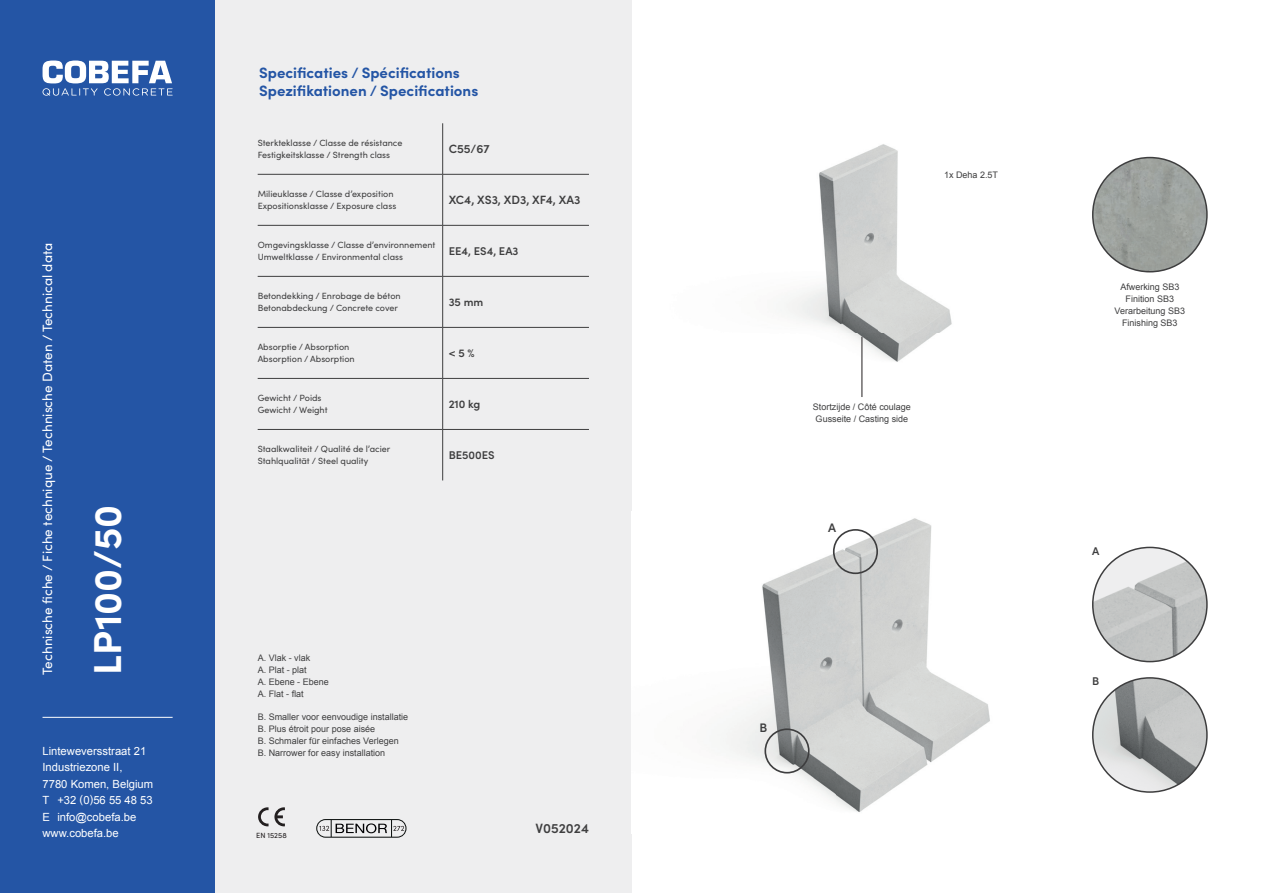
<style>
.page{position:relative;width:1263px;height:893px;background:#fff}
.page>*{position:absolute;margin:0;border:0;box-sizing:border-box;transform-origin:0 0}
.t1{font:700 39px "Sofia Pro";color:#fff}
.t2{font:700 15px/18px "Sofia Pro";color:#2455a5}
.t3{font:13.5px "Sofia Pro";color:#fff}
.t4{font:600 13.5px "Sofia Pro";color:#3e3e3f}
.t5{font:600 12.3px "Sofia Pro";color:#3e3e3f}
.t6{font:600 12px "Sofia Pro";color:#3e3e3f}
.t7{font:11.25px/16.5px "Arial";color:#fff}
.t8{font:600 11.25px "Sofia Pro";color:#3e3e3f}
.t9{font:9px/12px "Sofia Pro";color:#3e3e3f}
.t10{font:9px/12px "Arial";color:#3e3e3f;text-align:center}
.t11{font:7.5px "Sofia Pro";color:#231f20}
</style>
<div class="page">
<div style="left:0;top:0;width:215px;height:893px;background:#2455a5"></div>
<svg style="left:43px;top:61px;width:130px;height:35px"></svg>
<hr style="left:43px;top:717px;width:130px;height:1px;background:#fff">
<div style="left:215px;top:0;width:417px;height:893px;background:#eeeeef"></div>
<svg style="left:258px;top:807px;width:27px;height:20px"></svg>
<svg style="left:316px;top:819px;width:90px;height:19px"></svg>
<img style="left:780px;top:144px;width:172px;height:242px">
<img style="left:723px;top:518px;width:267px;height:294px">
<hr style="left:862px;top:337px;width:1px;height:60px;background:#231f20">
<hr style="left:442px;top:123px;width:1px;height:51px;background:#3e3e3f">
<hr style="left:258px;top:174px;width:185px;height:1px;background:#3e3e3f">
<hr style="left:443px;top:174px;width:146px;height:1px;background:#3e3e3f">
<hr style="left:442px;top:174px;width:1px;height:51px;background:#3e3e3f">
<hr style="left:258px;top:225px;width:185px;height:1px;background:#3e3e3f">
<hr style="left:443px;top:225px;width:146px;height:1px;background:#3e3e3f">
<hr style="left:442px;top:226px;width:1px;height:50px;background:#3e3e3f">
<hr style="left:258px;top:276px;width:185px;height:1px;background:#3e3e3f">
<hr style="left:443px;top:276px;width:146px;height:1px;background:#3e3e3f">
<hr style="left:442px;top:277px;width:1px;height:50px;background:#3e3e3f">
<hr style="left:258px;top:327px;width:185px;height:1px;background:#3e3e3f">
<hr style="left:443px;top:327px;width:146px;height:1px;background:#3e3e3f">
<hr style="left:442px;top:328px;width:1px;height:50px;background:#3e3e3f">
<hr style="left:258px;top:378px;width:185px;height:1px;background:#3e3e3f">
<hr style="left:443px;top:378px;width:146px;height:1px;background:#3e3e3f">
<hr style="left:442px;top:379px;width:1px;height:50px;background:#3e3e3f">
<hr style="left:258px;top:429px;width:185px;height:1px;background:#3e3e3f">
<hr style="left:443px;top:429px;width:146px;height:1px;background:#3e3e3f">
<hr style="left:442px;top:430px;width:1px;height:50px;background:#3e3e3f">
<img style="left:1093px;top:158px;width:114px;height:114px;border-radius:57px">
<div style="left:1092px;top:157px;width:116px;height:115px;border:2px solid #3e3e3f;border-radius:50%"></div>
<img style="left:1093px;top:547px;width:114px;height:115px;border-radius:57px">
<div style="left:1092px;top:547px;width:116px;height:115px;border:2px solid #3e3e3f;border-radius:50%"></div>
<img style="left:1093px;top:678px;width:114px;height:114px;border-radius:57px">
<div style="left:1092px;top:677px;width:116px;height:116px;border:2px solid #3e3e3f;border-radius:50%"></div>
<div style="left:833px;top:529px;width:45px;height:45px;border:2px solid #3e3e3f;border-radius:50%"></div>
<div style="left:764px;top:728px;width:45px;height:45px;border:2px solid #3e3e3f;border-radius:50%"></div>
<h3 class="t3" style="left:38px;top:675px;width:433px;rotate:-90deg">Technische fiche / Fiche technique / Technische Daten / Technical data</h3>
<h1 class="t1" style="left:77px;top:675px;width:171px;rotate:-90deg">LP100/50</h1>
<p class="t7" style="left:43px;top:742px;width:112px">Linteweversstraat 21<br>Industriezone II,<br>7780 Komen, Belgium<br>T +32 (0)56 55 48 53<br>E info@cobefa.be www.cobefa.be</p>
<h2 class="t2" style="left:259px;top:62px;width:221px">Specificaties / Spécifications<br>Spezifikationen / Specifications</h2>
<p class="t9" style="left:258px;top:136px;width:146px">Sterkteklasse / Classe de résistance<br>Festigkeitsklasse / Strength class</p>
<h3 class="t6" style="left:449px;top:140px;width:42px">C55/67</h3>
<p class="t9" style="left:258px;top:187px;width:140px">Milieuklasse / Classe d’exposition<br>Expositionsklasse / Exposure class</p>
<h3 class="t6" style="left:449px;top:191px;width:133px">XC4, XS3, XD3, XF4, XA3</h3>
<p class="t9" style="left:258px;top:238px;width:179px">Omgevingsklasse / Classe d’environnement<br>Umweltklasse / Environmental class</p>
<p class="t8" style="left:449px;top:242px;width:71px">EE4, ES4, EA3</p>
<p class="t9" style="left:258px;top:289px;width:145px">Betondekking / Enrobage de béton<br>Betonabdeckung / Concrete cover</p>
<p class="t8" style="left:449px;top:293px;width:36px">35 mm</p>
<p class="t9" style="left:258px;top:340px;width:99px">Absorptie / Absorption<br>Absorption / Absorption</p>
<p class="t8" style="left:449px;top:344px;width:28px">&lt; 5 %</p>
<p class="t9" style="left:258px;top:392px;width:71px">Gewicht / Poids<br>Gewicht / Weight</p>
<p class="t8" style="left:449px;top:396px;width:33px">210 kg</p>
<p class="t9" style="left:258px;top:443px;width:134px">Staalkwaliteit / Qualité de l’acier<br>Stahlqualität / Steel quality</p>
<p class="t8" style="left:449px;top:447px;width:48px">BE500ES</p>
<p class="t10" style="left:258px;top:652px;width:73px;text-align:left">A. Vlak - vlak<br>A. Plat - plat<br>A. Ebene - Ebene<br>A. Flat - flat</p>
<p class="t10" style="left:258px;top:711px;width:152px;text-align:left">B. Smaller voor eenvoudige installatie B. Plus étroit pour pose aisée<br>B. Schmaler für einfaches Verlegen B. Narrower for easy installation</p>
<p class="t11" style="left:256px;top:830px;width:32px">EN 15258</p>
<h3 class="t4" style="left:536px;top:818px;width:55px">V052024</h3>
<p class="t10" style="left:944px;top:168px;width:56px">1x Deha 2.5T</p>
<p class="t10" style="left:813px;top:401px;width:100px">Stortzijde / Côté coulage<br>Gusseite / Casting side</p>
<h3 class="t5" style="left:828px;top:519px;width:9px">A</h3>
<h3 class="t5" style="left:760px;top:718px;width:9px">B</h3>
<p class="t10" style="left:1114px;top:281px;width:72px">Afwerking SB3<br>Finition SB3<br>Verarbeitung SB3<br>Finishing SB3</p>
<p class="t8" style="left:1092px;top:542px;width:9px">A</p>
<p class="t8" style="left:1092px;top:673px;width:9px">B</p>
</div>
